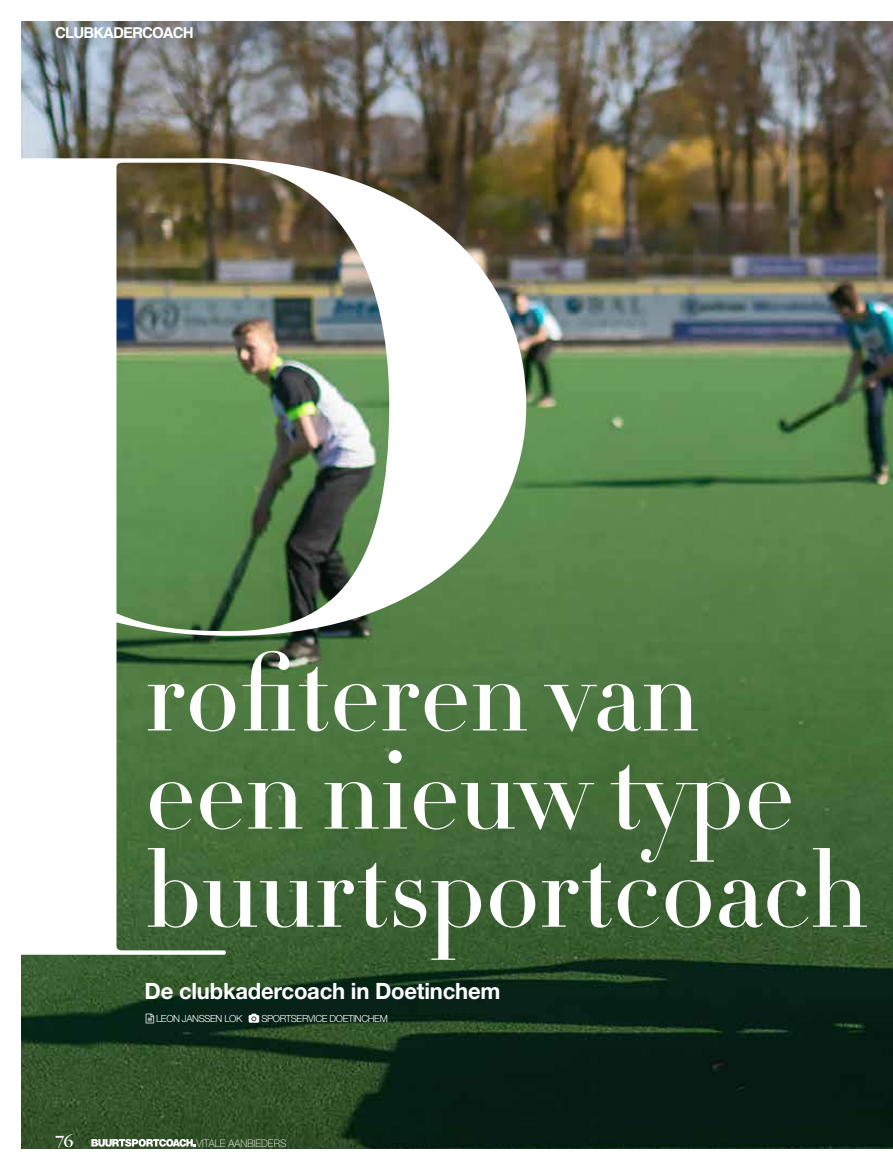
<style>
.page{position:relative;width:893px;height:1170px;background:#fff}
.page>*{position:absolute;margin:0;border:0;box-sizing:border-box;transform-origin:0 0}
.t1{font:500 1122.75px "Didot HTF 96";color:#fff}
.t2{font:500 106.95px/98.1px "Didot HTF 24";color:#fff}
.t3{font:700 22.5px "Helvetica Neue LT Std";letter-spacing:-.01em;color:#fff}
.t4{font:18px "Garamond";color:#fff}
.t5{font:700 15px "Helvetica";letter-spacing:-.06em;color:#fff}
.t6{font:100 10.35px "Helvetica Neue LT Std";letter-spacing:.005em;color:#fff}
.t7{font:300 9.75px "Helvetica Neue LT Std";letter-spacing:-.04em;color:#fff}
</style>
<div class="page">
<img style="left:21px;top:21px;width:872px;height:1127px">
<svg style="left:91px;top:1138px;width:104px;height:8px"></svg>
<svg style="left:146px;top:1014px;width:8px;height:9px"></svg>
<svg style="left:249px;top:1014px;width:10px;height:9px"></svg>
<p class="t5" style="left:55px;top:20px;width:140px">CLUBKADERCOACH</p>
<h1 class="t1" style="left:-174px;top:-114px;width:737px">P</h1>
<p class="t2" style="left:146px;top:648px;width:724px">rofiteren van een nieuw type buurtsportcoach</p>
<p class="t3" style="left:145px;top:976px;width:357px">De clubkadercoach in Doetinchem</p>
<p class="t7" style="left:156px;top:1012px;width:88px">LEON JANSSEN LOK</p>
<p class="t7" style="left:261px;top:1012px;width:128px">SPORTSERVICE DOETINCHEM</p>
<p class="t4" style="left:55px;top:1131px;width:20px">76</p>
<p class="t6" style="left:196px;top:1136px;width:91px">VITALE AANBIEDERS</p>
</div>
